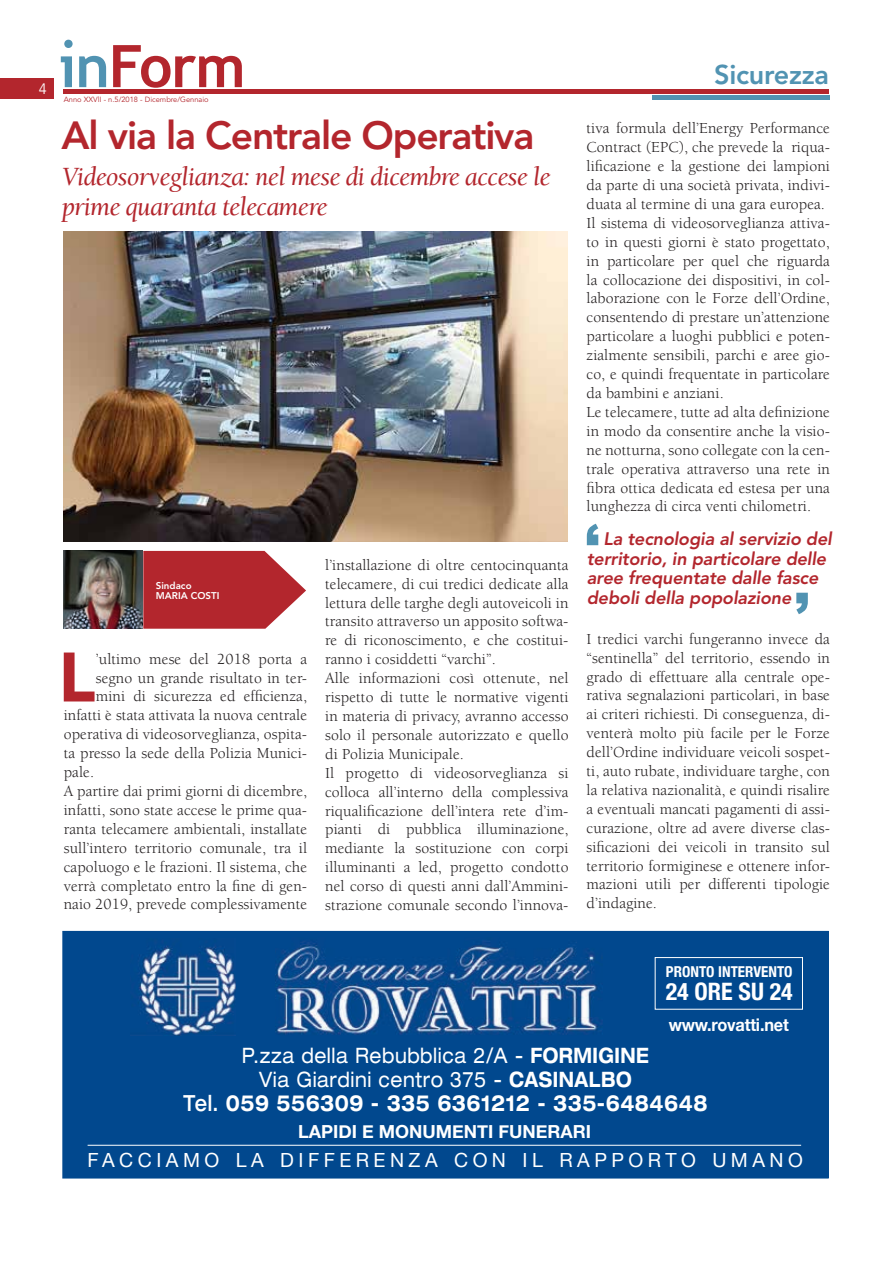
<style>
.page{position:relative;width:893px;height:1263px;background:#fff}
.page>*{position:absolute;margin:0;border:0;box-sizing:border-box;transform-origin:0 0}
.t1{font:900 69.15px "Avenir LT Std";color:#b3262d}
.t2{font:900 54px "Arial";color:#5193b2}
.t3{font:800 39px "Avenir LT Std";letter-spacing:-.03em;color:#b3262d}
.t4{font:italic 27px/30px "Berkeley Std";letter-spacing:-.03em;color:#b3262d}
.t5{font:800 27px "Avenir LT Std";letter-spacing:-.01em;color:#5193b2}
.t6{font:700 condensed 24px "Helvetica Neue";color:#fff}
.t7{font:700 expanded 22.2px "Helvetica Neue LT Std";letter-spacing:.03em;color:#fff;scale:.78 1}
.t8{font:expanded 21.3px "Helvetica Neue LT Std";letter-spacing:.03em;color:#fff;scale:.85 1}
.t9{font:19.5px "Helvetica Neue";letter-spacing:.23em;color:#fff}
.t10{font:italic 800 18px/19.5px "Avenir LT Std";letter-spacing:-.01em;color:#b3262d}
.t11{font:700 18px "Helvetica Neue";color:#fff}
.t12{font:700 17.55px "Helvetica Neue";letter-spacing:-.01em;color:#fff;scale:.93 1}
.t13{font:15.75px/18.9px "Berkeley Std";letter-spacing:.005em;color:#231f20;text-align:justify}
.t14{font:700 condensed 15px "Helvetica Neue";color:#fff}
.t15{font:15px "Avenir LT Std";color:#fff;scale:.95 1}
.t16{font:800 9.75px/9.8px "Avenir";color:#fff}
.t17{font:7.5px "Avenir LT Std";color:#b3262d}
.s1{font-weight:700}
.s2{font-weight:500}
</style>
<div class="page">
<div style="left:0;top:78px;width:53px;height:21px;background:#b3262d"></div>
<svg style="left:61px;top:56px;width:11px;height:31px"></svg>
<svg style="left:79px;top:56px;width:27px;height:31px"></svg>
<svg style="left:64px;top:40px;width:9px;height:8px"></svg>
<svg style="left:113px;top:45px;width:129px;height:43px"></svg>
<hr style="left:652px;top:95px;width:177px;height:4px;background:#5193b2">
<div style="left:64px;top:89px;width:765px;height:5px;background:#b3262d"></div>
<div style="left:63px;top:931px;width:765px;height:247px;background:#01488e"></div>
<img style="left:130px;top:945px;width:106px;height:91px">
<img style="left:276px;top:940px;width:326px;height:95px">
<div style="left:655px;top:957px;width:148px;height:52px;border:1px solid #fff"></div>
<div style="left:62px;top:931px;width:767px;height:247px;border:1px solid #01488e"></div>
<hr style="left:88px;top:1145px;width:713px;height:1px;background:#fff">
<img style="left:64px;top:232px;width:504px;height:310px">
<svg style="left:143px;top:551px;width:163px;height:78px;background:#bc4248"></svg>
<img style="left:64px;top:551px;width:79px;height:78px">
<p class="t15" style="left:39px;top:80px;width:10px">4</p>
<p class="t17" style="left:64px;top:95px;width:146px">Anno XXVlI - n.5/2018 - Dicembre/Gennaio</p>
<p class="t3" style="left:62px;top:112px;width:474px">Al via la Centrale Operativa</p>
<p class="t4" style="left:62px;top:162px;width:490px">Videosorveglianza: nel mese di dicembre accese le prime quaranta telecamere</p>
<p class="t16" style="left:156px;top:580px;width:65px">Sindaco<br>MARIA COSTI</p>
<p class="t1" style="left:58px;top:636px;width:39px">L</p>
<p class="t13" style="left:96px;top:649px;width:213px">’ultimo mese del 2018 porta a</p>
<p class="t13" style="left:96px;top:668px;width:213px">segno un grande risultato in ter-</p>
<p class="t13" style="left:96px;top:687px;width:213px">mini di sicurezza ed efficienza,</p>
<p class="t13" style="left:64px;top:706px;width:245px">infatti è stata attivata la nuova centrale</p>
<p class="t13" style="left:64px;top:725px;width:245px">operativa di videosorveglianza, ospita-</p>
<p class="t13" style="left:64px;top:744px;width:245px">ta presso la sede della Polizia Munici-</p>
<p class="t13" style="left:64px;top:763px;width:32px">pale.</p>
<p class="t13" style="left:64px;top:782px;width:245px">A partire dai primi giorni di dicembre, infatti, sono state accese le prime qua&shy;ranta telecamere ambientali, installate sull’intero territorio comunale, tra il capoluogo e le frazioni. Il sistema, che verrà completato entro la fine di gen&shy;naio 2019, prevede complessivamente</p>
<p class="t13" style="left:325px;top:556px;width:245px">l’installazione di oltre centocinquanta telecamere, di cui tredici dedicate alla lettura delle targhe degli autoveicoli in transito attraverso un apposito softwa&shy;re di riconoscimento, e che costitui&shy;ranno i cosiddetti “varchi”.</p>
<p class="t13" style="left:325px;top:669px;width:245px">Alle informazioni così ottenute, nel rispetto di tutte le normative vigenti in materia di privacy, avranno accesso solo il personale autorizzato e quello di Polizia Municipale.</p>
<p class="t13" style="left:325px;top:763px;width:245px">Il progetto di videosorveglianza si colloca all’interno della complessiva riqualificazione dell’intera rete d’im&shy;pianti di pubblica illuminazione, mediante la sostituzione con corpi illuminanti a led, progetto condotto nel corso di questi anni dall’Ammini&shy;strazione comunale secondo l’innova-</p>
<p class="t5" style="left:714px;top:58px;width:116px">Sicurezza</p>
<p class="t13" style="left:587px;top:119px;width:245px">tiva formula dell’Energy Performance Contract (EPC), che prevede la riqua&shy;lificazione e la gestione dei lampioni da parte di una società privata, indivi&shy;duata al termine di una gara europea.</p>
<p class="t13" style="left:587px;top:214px;width:245px">Il sistema di videosorveglianza attiva&shy;to in questi giorni è stato progettato, in particolare per quel che riguarda la collocazione dei dispositivi, in col&shy;laborazione con le Forze dell’Ordine, consentendo di prestare un’attenzione particolare a luoghi pubblici e poten&shy;zialmente sensibili, parchi e aree gio&shy;co, e quindi frequentate in particolare da bambini e anziani.</p>
<p class="t13" style="left:587px;top:403px;width:245px">Le telecamere, tutte ad alta definizione in modo da consentire anche la visio&shy;ne notturna, sono collegate con la cen&shy;trale operativa attraverso una rete in fibra ottica dedicata ed estesa per una lunghezza di circa venti chilometri.</p>
<h2 class="t2" style="left:585px;top:504px;width:17px">‘</h2>
<p class="t10" style="left:587px;top:529px;width:247px;text-indent:17px">La tecnologia al servizio del territorio, in particolare delle aree frequentate dalle fasce deboli della popolazione</p>
<h2 class="t2" style="left:794px;top:573px;width:17px">’</h2>
<p class="t13" style="left:587px;top:630px;width:245px">I tredici varchi fungeranno invece da “sentinella” del territorio, essendo in grado di effettuare alla centrale ope&shy;rativa segnalazioni particolari, in base ai criteri richiesti. Di conseguenza, di&shy;venterà molto più facile per le Forze dell’Ordine individuare veicoli sospet&shy;ti, auto rubate, individuare targhe, con la relativa nazionalità, e quindi risalire a eventuali mancati pagamenti di assi&shy;curazione, oltre ad avere diverse clas&shy;sificazioni dei veicoli in transito sul territorio formiginese e ottenere infor&shy;mazioni utili per differenti tipologie d’indagine.</p>
<p class="t14" style="left:666px;top:959px;width:128px">PRONTO INTERVENTO</p>
<p class="t6" style="left:666px;top:971px;width:128px">24 ORE SU 24</p>
<p class="t12" style="left:669px;top:1011px;width:131px">www.rovatti.net</p>
<p class="t8" style="left:242px;top:1042px;width:481px">P.zza della Rebubblica 2/A - <span class="s1">FORMIGINE</span></p>
<p class="t8" style="left:259px;top:1066px;width:440px">Via Giardini centro 375 - <span class="s1">CASINALBO</span></p>
<p class="t7" style="left:184px;top:1089px;width:673px"><span class="s2">Tel.</span> 059 556309 - 335 6361212 - 335-6484648</p>
<p class="t11" style="left:298px;top:1117px;width:294px">LAPIDI E MONUMENTI FUNERARI</p>
<p class="t9" style="left:88px;top:1146px;width:717px">FACCIAMO LA DIFFERENZA CON IL RAPPORTO UMANO</p>
</div>
